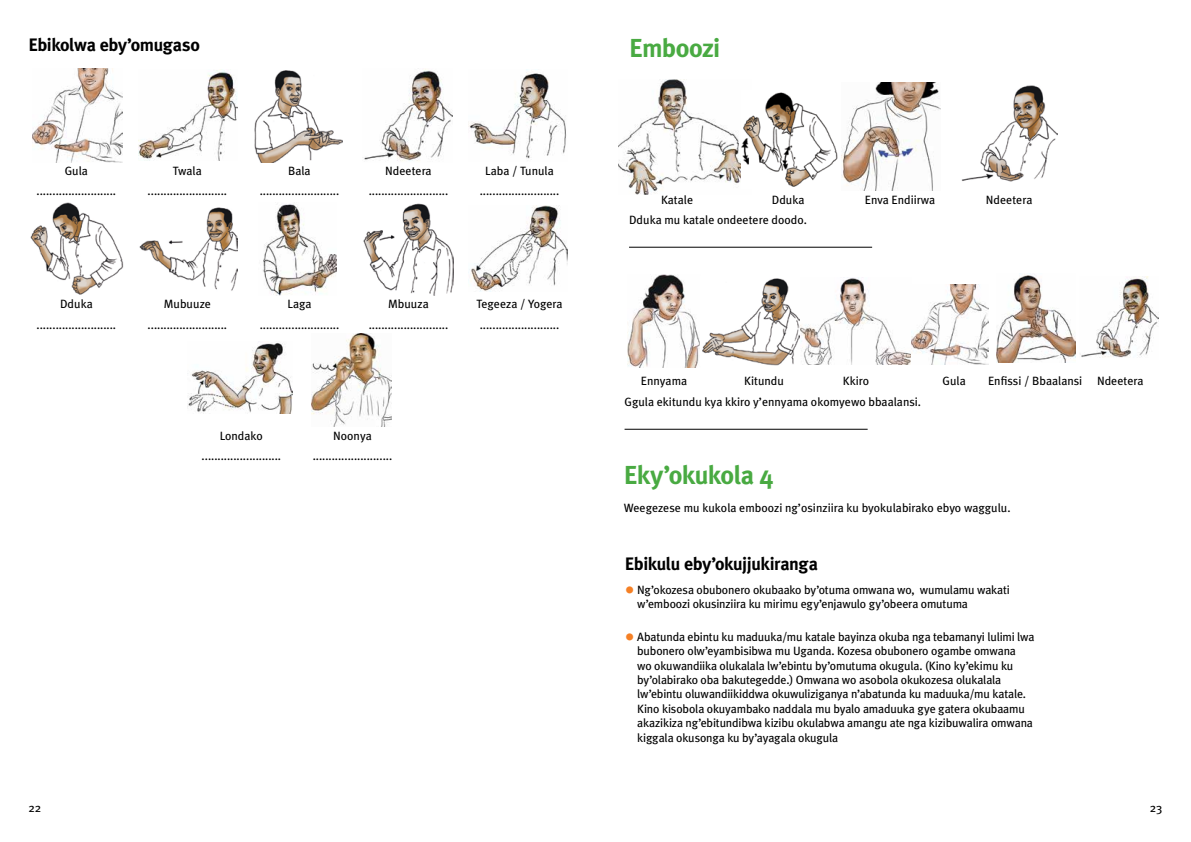
<style>
.page{position:relative;width:1191px;height:842px;background:#fff}
.page>*{position:absolute;margin:0;border:0;box-sizing:border-box;transform-origin:0 0}
.t1{font:700 26px "Meta Plus";letter-spacing:-.025em;color:#49aa42}
.t2{font:700 18px "Meta Plus";letter-spacing:-.02em;color:#000}
.t3{font:12px/14.4px "Meta Plus";letter-spacing:-.01em;color:#000}
.s1{font-size:20px;color:#f58025}
</style>
<div class="page">
<img style="left:618px;top:79px;width:123px;height:116px">
<img style="left:628px;top:274px;width:72px;height:93px">
<img style="left:33px;top:69px;width:89px;height:93px">
<img style="left:30px;top:202px;width:94px;height:93px">
<img style="left:188px;top:343px;width:104px;height:71px">
<img style="left:138px;top:70px;width:99px;height:91px">
<img style="left:139px;top:207px;width:98px;height:84px">
<img style="left:311px;top:334px;width:80px;height:93px">
<img style="left:254px;top:70px;width:89px;height:92px">
<img style="left:263px;top:204px;width:74px;height:91px">
<img style="left:364px;top:69px;width:88px;height:92px">
<img style="left:363px;top:203px;width:90px;height:92px">
<img style="left:468px;top:69px;width:98px;height:90px">
<img style="left:468px;top:206px;width:99px;height:86px">
<img style="left:841px;top:83px;width:99px;height:108px">
<img style="left:702px;top:277px;width:209px;height:88px">
<img style="left:741px;top:92px;width:97px;height:95px">
<img style="left:961px;top:85px;width:96px;height:97px">
<img style="left:911px;top:284px;width:77px;height:80px">
<img style="left:996px;top:273px;width:79px;height:90px">
<img style="left:1080px;top:277px;width:78px;height:81px">
<hr style="left:629px;top:247px;width:243px;height:1px;background:#000">
<hr style="left:624px;top:429px;width:243px;height:1px;background:#000">
<h2 class="t2" style="left:28px;top:34px;width:173px">Ebikolwa eby’omugaso</h2>
<p class="t3" style="left:65px;top:164px;width:25px">Gula</p>
<p class="t3" style="left:173px;top:164px;width:30px">Twala</p>
<p class="t3" style="left:288px;top:164px;width:24px">Bala</p>
<p class="t3" style="left:385px;top:164px;width:48px">Ndeetera</p>
<p class="t3" style="left:485px;top:164px;width:70px">Laba / Tunula</p>
<p class="t3" style="left:37px;top:184px;width:81px">.........................</p>
<p class="t3" style="left:148px;top:184px;width:81px">.........................</p>
<p class="t3" style="left:260px;top:184px;width:81px">.........................</p>
<p class="t3" style="left:369px;top:184px;width:81px">.........................</p>
<p class="t3" style="left:480px;top:184px;width:81px">.........................</p>
<p class="t3" style="left:60px;top:297px;width:34px">Dduka</p>
<p class="t3" style="left:164px;top:297px;width:49px">Mubuuze</p>
<p class="t3" style="left:287px;top:297px;width:26px">Laga</p>
<p class="t3" style="left:388px;top:297px;width:42px">Mbuuza</p>
<p class="t3" style="left:476px;top:297px;width:88px">Tegeeza / Yogera</p>
<p class="t3" style="left:37px;top:317px;width:81px">.........................</p>
<p class="t3" style="left:148px;top:317px;width:81px">.........................</p>
<p class="t3" style="left:260px;top:317px;width:81px">.........................</p>
<p class="t3" style="left:369px;top:317px;width:81px">.........................</p>
<p class="t3" style="left:480px;top:317px;width:81px">.........................</p>
<p class="t3" style="left:220px;top:428px;width:45px">Londako</p>
<p class="t3" style="left:333px;top:428px;width:40px">Noonya</p>
<p class="t3" style="left:202px;top:448px;width:81px">.........................</p>
<p class="t3" style="left:313px;top:448px;width:81px">.........................</p>
<h1 class="t1" style="left:629px;top:33px;width:93px">Emboozi</h1>
<p class="t3" style="left:661px;top:193px;width:34px">Katale</p>
<p class="t3" style="left:771px;top:193px;width:34px">Dduka</p>
<p class="t3" style="left:865px;top:193px;width:72px">Enva Endiirwa</p>
<p class="t3" style="left:986px;top:193px;width:48px">Ndeetera</p>
<p class="t3" style="left:629px;top:213px;width:179px">Dduka mu katale ondeetere doodo.</p>
<p class="t3" style="left:641px;top:373px;width:48px">Ennyama</p>
<p class="t3" style="left:744px;top:373px;width:41px">Kitundu</p>
<p class="t3" style="left:843px;top:373px;width:28px">Kkiro</p>
<p class="t3" style="left:942px;top:373px;width:25px">Gula</p>
<p class="t3" style="left:988px;top:373px;width:157px">Enfissi / Bbaalansi Ndeetera</p>
<p class="t3" style="left:624px;top:395px;width:298px">Ggula ekitundu kya kkiro y’ennyama okomyewo bbaalansi.</p>
<h1 class="t1" style="left:624px;top:459px;width:151px">Eky’okukola 4</h1>
<p class="t3" style="left:624px;top:501px;width:388px">Weegezese mu kukola emboozi ng’osinziira ku byokulabirako ebyo waggulu.</p>
<h2 class="t2" style="left:625px;top:553px;width:195px">Ebikulu eby’okujjukiranga</h2>
<p class="t3" style="left:637px;top:582px;width:374px;text-indent:-12px"><span class="s1">•</span> Ng’okozesa obubonero okubaako by’otuma omwana wo, wumulamu wakati w’emboozi okusinziira ku mirimu egy’enjawulo gy’obeera omutuma</p>
<p class="t3" style="left:637px;top:629px;width:399px;text-indent:-12px"><span class="s1">•</span> Abatunda ebintu ku maduuka/mu katale bayinza okuba nga tebamanyi lulimi lwa bubonero olw’eyambisibwa mu Uganda. Kozesa obubonero ogambe omwana<br>wo okuwandiika olukalala lw’ebintu by’omutuma okugula. (Kino ky’ekimu ku by’olabirako oba bakutegedde.) Omwana wo asobola okukozesa olukalala lw’ebintu oluwandiikiddwa okuwuliziganya n’abatunda ku maduuka/mu katale.<br>Kino kisobola okuyambako naddala mu byalo amaduuka gye gatera okubaamu akazikiza ng’ebitundibwa kizibu okulabwa amangu ate nga kizibuwalira omwana kiggala okusonga ku by’ayagala okugula</p>
<p class="t3" style="left:28px;top:801px;width:14px">22</p>
<p class="t3" style="left:1149px;top:801px;width:14px">23</p>
</div>
